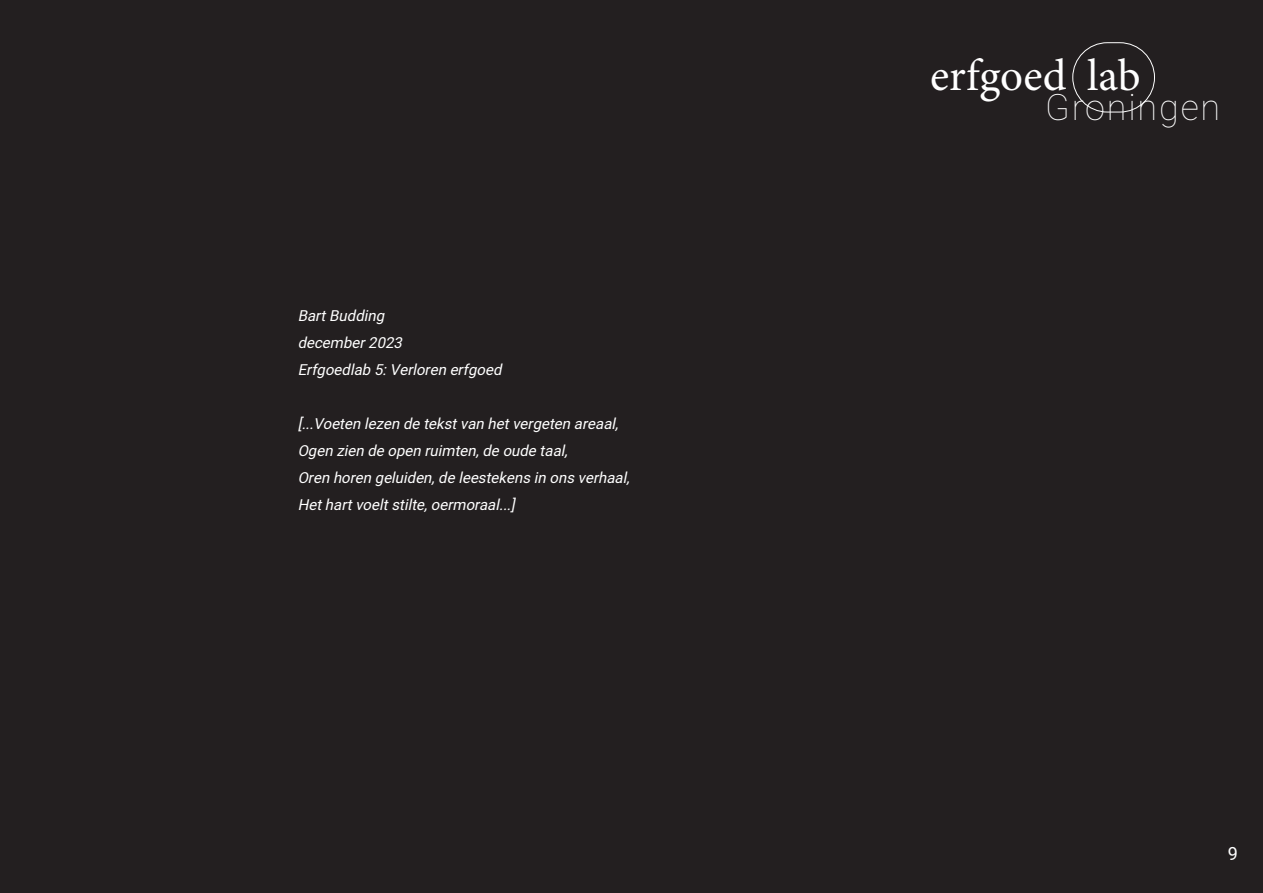
<style>
.page{position:relative;width:1263px;height:893px;background:#fff}
.page>*{position:absolute;margin:0;border:0;box-sizing:border-box;transform-origin:0 0}
.t1{font:45px "Minion Pro";color:#fff}
.t2{font:100 36px "Heebo";letter-spacing:.05em;color:#fff}
.t3{font:18px "Heebo";color:#fff}
.t4{font:italic 15px "Heebo";color:#fff}
</style>
<div class="page">
<div style="left:1px;top:1px;width:1261px;height:891px;background:#231f20"></div>
<div style="left:1072px;top:43px;width:83px;height:69px;border:1px solid #fff;border-radius:35px"></div>
<p class="t4" style="left:298px;top:306px;width:92px">BartBudding</p>
<p class="t4" style="left:298px;top:333px;width:110px">december2023</p>
<p class="t4" style="left:298px;top:360px;width:209px">Erfgoedlab 5:Verloren erfgoed</p>
<p class="t4" style="left:298px;top:414px;width:326px">[...Voeten lezen de tekstvan hetvergeten areaal,</p>
<p class="t4" style="left:298px;top:441px;width:275px">Ogen zien de open ruimten,de oude taal,</p>
<p class="t4" style="left:298px;top:468px;width:337px">Oren horen geluiden,de leestekens in ons verhaal,</p>
<p class="t4" style="left:298px;top:495px;width:223px">Hethartvoeltstilte,oermoraal...]</p>
<p class="t1" style="left:930px;top:45px;width:212px">erfgoed lab</p>
<p class="t2" style="left:1045px;top:83px;width:176px">Groningen</p>
<p class="t3" style="left:1228px;top:841px;width:12px">9</p>
</div>
